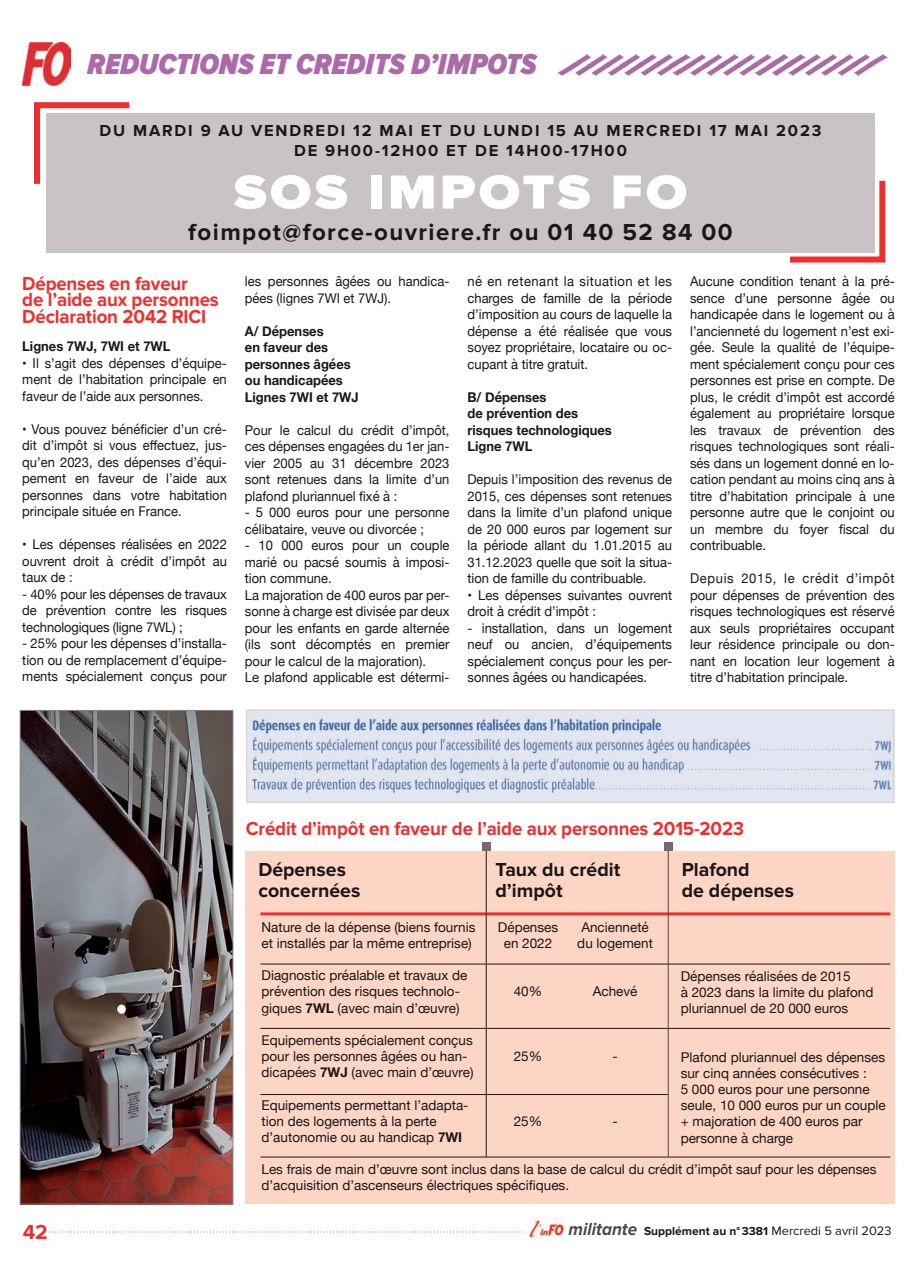
<style>
.page{position:relative;width:917px;height:1266px;background:#fff}
.page>*{position:absolute;margin:0;border:0;box-sizing:border-box;transform-origin:0 0}
.t1{font:900 49.5px "Proxima Nova";letter-spacing:.06em;color:#fff;scale:1.09 1}
.t2{font:italic 900 30px "Proxima Nova Cond";color:#ad6aab}
.t3{font:700 24px "Proxima Nova";letter-spacing:.06em;color:#1b1617}
.t4{font:700 21px "Proxima Nova";color:#ee2f2e}
.t5{font:700 19.5px/16.5px "Proxima Nova";letter-spacing:-.01em;color:#ee2f2e;scale:.96 1}
.t6{font:700 19.5px "Proxima Nova";color:#1b1617}
.t7{font:700 16.5px/19.8px "Proxima Nova";letter-spacing:.11em;color:#1b1617;text-align:center}
.t8{font:13.5px/16.5px "Helvetica Neue";color:#1b1617;text-align:justify;scale:.96 1}
.t9{font:13.5px/16.2px "Helvetica Neue";color:#1b1617}
.t10{font:700 13.5px/16.5px "Helvetica Neue";color:#1b1617;scale:.96 1}
.t11{font:700 12px "Proxima Nova";color:#1b1617}
.s1{font-weight:700}
.s2{font-family:"Stone Informal Std";font-weight:500;color:#fff}
.s3{font-style:italic;font-size:18px;color:#4d4647}
.s4{font-weight:400;font-size:12.75px}
</style>
<div class="page">
<img style="left:23px;top:43px;width:47px;height:43px">
<svg style="left:49px;top:1231px;width:475px;height:1px"></svg>
<img style="left:529px;top:1218px;width:36px;height:21px">
<img style="left:249px;top:712px;width:642px;height:88px">
<div style="left:246px;top:709px;width:648px;height:94px;border:2px solid #dbd4d5"></div>
<div style="left:245px;top:851px;width:649px;height:352px;background:#fcd5c5"></div>
<hr style="left:260px;top:912px;width:630px;height:3px;background:#ee2f2e">
<hr style="left:260px;top:963px;width:630px;height:1px;background:#1b1617">
<hr style="left:260px;top:1028px;width:630px;height:1px;background:#1b1617">
<hr style="left:260px;top:1094px;width:407px;height:1px;background:#1b1617">
<hr style="left:260px;top:1156px;width:630px;height:1px;background:#1b1617">
<hr style="left:486px;top:850px;width:1px;height:307px;background:#4d4647">
<div style="left:482px;top:842px;width:8px;height:8px;background:#736b6d"></div>
<hr style="left:667px;top:850px;width:1px;height:307px;background:#4d4647">
<div style="left:663px;top:842px;width:9px;height:8px;background:#736b6d"></div>
<svg style="left:34px;top:102px;width:96px;height:82px"></svg>
<svg style="left:783px;top:175px;width:103px;height:88px"></svg>
<div style="left:46px;top:113px;width:828px;height:139px;background:#c9c3c5"></div>
<img style="left:22px;top:712px;width:209px;height:490px">
<div style="left:20px;top:710px;width:213px;height:494px;border:1px solid #8b838b"></div>
<img style="left:805px;top:54px;width:82px;height:22px">
<img style="left:690px;top:54px;width:115px;height:22px">
<img style="left:557px;top:54px;width:133px;height:22px">
<h2 class="t2" style="left:87px;top:50px;width:451px">REDUCTIONS ET CREDITS D’IMPOTS</h2>
<p class="t7" style="left:99px;top:121px;width:723px">DU MARDI 9 AU VENDREDI 12 MAI ET DU LUNDI 15 AU MERCREDI 17 MAI 2023<br>DE 9H00-12H00 ET DE 14H00-17H00</p>
<h1 class="t1" style="left:234px;top:169px;width:417px">SOS IMPOTS FO</h1>
<h3 class="t3" style="left:188px;top:221px;width:545px">foimpot@force-ouvriere.fr ou 01 40 52 84 00</h3>
<h3 class="t5" style="left:22px;top:276px;width:206px">Dépenses en faveur<br>de l’aide aux personnes<br>Déclaration 2042 RICI</h3>
<p class="t10" style="left:22px;top:338px;width:156px">Lignes 7WJ, 7WI et 7WL</p>
<p class="t8" style="left:22px;top:354px;width:214px">• Il s’agit des dépenses d’équipe&shy;ment de l’habitation principale en faveur de l’aide aux personnes.</p>
<p class="t8" style="left:22px;top:420px;width:214px">• Vous pouvez bénéficier d’un cré&shy;dit d’impôt si vous effectuez, jus&shy;qu’en 2023, des dépenses d’équi&shy;pement en faveur de l’aide aux personnes dans votre habitation principale située en France.</p>
<p class="t8" style="left:22px;top:536px;width:214px">• Les dépenses réalisées en 2022 ouvrent droit à crédit d’impôt au taux de :</p>
<p class="t8" style="left:22px;top:585px;width:214px">- 40% pour les dépenses de travaux de prévention contre les risques technologiques (ligne 7WL) ;</p>
<p class="t8" style="left:22px;top:635px;width:214px">- 25% pour les dépenses d’installa&shy;tion ou de remplacement d’équipe&shy;ments spécialement conçus pour</p>
<p class="t8" style="left:690px;top:273px;width:214px">Aucune condition tenant à la pré&shy;sence d’une personne âgée ou handicapée dans le logement ou à l’ancienneté du logement n’est exi&shy;gée. Seule la qualité de l’équipe&shy;ment spécialement conçu pour ces personnes est prise en compte. De plus, le crédit d’impôt est accordé également au propriétaire lorsque les travaux de prévention des risques technologiques sont réali&shy;sés dans un logement donné en lo&shy;cation pendant au moins cinq ans à titre d’habitation principale à une personne autre que le conjoint ou un membre du foyer fiscal du contribuable.</p>
<p class="t8" style="left:690px;top:570px;width:214px">Depuis 2015, le crédit d’impôt pour dépenses de prévention des risques technologiques est réservé aux seuls propriétaires occupant leur résidence principale ou don&shy;nant en location leur logement à titre d’habitation principale.</p>
<p class="t8" style="left:467px;top:273px;width:214px">né en retenant la situation et les charges de famille de la période d’imposition au cours de laquelle la dépense a été réalisée que vous soyez propriétaire, locataire ou oc&shy;cupant à titre gratuit.</p>
<p class="t10" style="left:467px;top:388px;width:152px">B/ Dépenses<br>de prévention des risques technologiques<br>Ligne 7WL</p>
<p class="t8" style="left:467px;top:471px;width:214px">Depuis l’imposition des revenus de 2015, ces dépenses sont retenues dans la limite d’un plafond unique de 20 000 euros par logement sur la période allant du 1.01.2015 au 31.12.2023 quelle que soit la situa&shy;tion de famille du contribuable.</p>
<p class="t8" style="left:467px;top:586px;width:214px">• Les dépenses suivantes ouvrent droit à crédit d’impôt :</p>
<p class="t8" style="left:467px;top:619px;width:214px">- installation, dans un logement neuf ou ancien, d’équipements spécialement conçus pour les per&shy;sonnes âgées ou handicapées.</p>
<p class="t8" style="left:245px;top:273px;width:214px">les personnes âgées ou handica&shy;pées (lignes 7WI et 7WJ).</p>
<p class="t10" style="left:245px;top:322px;width:120px">A/ Dépenses<br>en faveur des personnes âgées ou handicapées<br>Lignes 7WI et 7WJ</p>
<p class="t8" style="left:245px;top:421px;width:214px">Pour le calcul du crédit d’impôt, ces dépenses engagées du 1er jan&shy;vier 2005 au 31 décembre 2023 sont retenues dans la limite d’un plafond pluriannuel fixé à :</p>
<p class="t8" style="left:245px;top:504px;width:214px">- 5 000 euros pour une personne célibataire, veuve ou divorcée ;</p>
<p class="t8" style="left:245px;top:537px;width:214px;text-align:left">- 10 000 euros pour un couple marié ou pacsé soumis à imposi&shy;tion commune.<br>La majoration de 400 euros par per&shy;sonne à charge est divisée par deux pour les enfants en garde alternée (ils sont décomptés en premier pour le calcul de la majoration).<br>Le plafond applicable est détermi-</p>
<h3 class="t5" style="left:246px;top:821px;width:520px">Crédit d’impôt en faveur de l’aide aux personnes 2015-2023</h3>
<h3 class="t6" style="left:258px;top:860px;width:89px">Dépenses</h3>
<h3 class="t6" style="left:495px;top:860px;width:126px">Taux du crédit</h3>
<h3 class="t6" style="left:681px;top:860px;width:69px">Plafond</h3>
<h3 class="t6" style="left:258px;top:881px;width:103px">concernées</h3>
<h3 class="t6" style="left:495px;top:881px;width:69px">d’impôt</h3>
<h3 class="t6" style="left:681px;top:881px;width:114px">de dépenses</h3>
<p class="t9" style="left:497px;top:918px;width:62px">Dépenses</p>
<p class="t9" style="left:581px;top:918px;width:69px">Ancienneté</p>
<p class="t9" style="left:503px;top:934px;width:50px">en 2022</p>
<p class="t9" style="left:577px;top:934px;width:77px">du logement</p>
<p class="t9" style="left:513px;top:983px;width:30px">40%</p>
<p class="t9" style="left:592px;top:983px;width:46px">Achevé</p>
<p class="t9" style="left:261px;top:918px;width:215px">Nature de la dépense (biens fournis et installés par la même entreprise)</p>
<p class="t9" style="left:261px;top:967px;width:207px">Diagnostic préalable et travaux de prévention des risques technolo&shy;giques <span class="s1">7WL</span> (avec main d’œuvre)</p>
<p class="t9" style="left:261px;top:1032px;width:213px">Equipements spécialement conçus pour les personnes âgées ou han&shy;dicapées <span class="s1">7WJ</span> (avec main d’œuvre)</p>
<p class="t9" style="left:261px;top:1096px;width:208px">Equipements permettant l’adapta&shy;tion des logements à la perte d’autonomie ou au handicap <span class="s1">7WI</span></p>
<p class="t9" style="left:261px;top:1161px;width:616px">Les frais de main d’œuvre sont inclus dans la base de calcul du crédit d’impôt sauf pour les dépenses d’acquisition d’ascenseurs électriques spécifiques.</p>
<p class="t9" style="left:680px;top:967px;width:194px">Dépenses réalisées de 2015<br>à 2023 dans la limite du plafond pluriannuel de 20 000 euros</p>
<p class="t9" style="left:680px;top:1048px;width:206px">Plafond pluriannuel des dépenses sur cinq années consécutives :<br>5 000 euros pour une personne seule, 10 000 euros pur un couple + majoration de 400 euros par personne à charge</p>
<p class="t9" style="left:513px;top:1048px;width:30px">25%</p>
<p class="t9" style="left:612px;top:1048px;width:7px">-</p>
<p class="t9" style="left:513px;top:1113px;width:30px">25%</p>
<p class="t9" style="left:612px;top:1113px;width:7px">-</p>
<h3 class="t4" style="left:23px;top:1222px;width:27px">42</h3>
<p class="t11" style="left:564px;top:1225px;width:331px"><span class="s2">l</span><span class="s3">militante</span> Supplément au n° 3381 <span class="s4">Mercredi 5 avril 2023</span><span class="s2">l</span></p>
</div>
